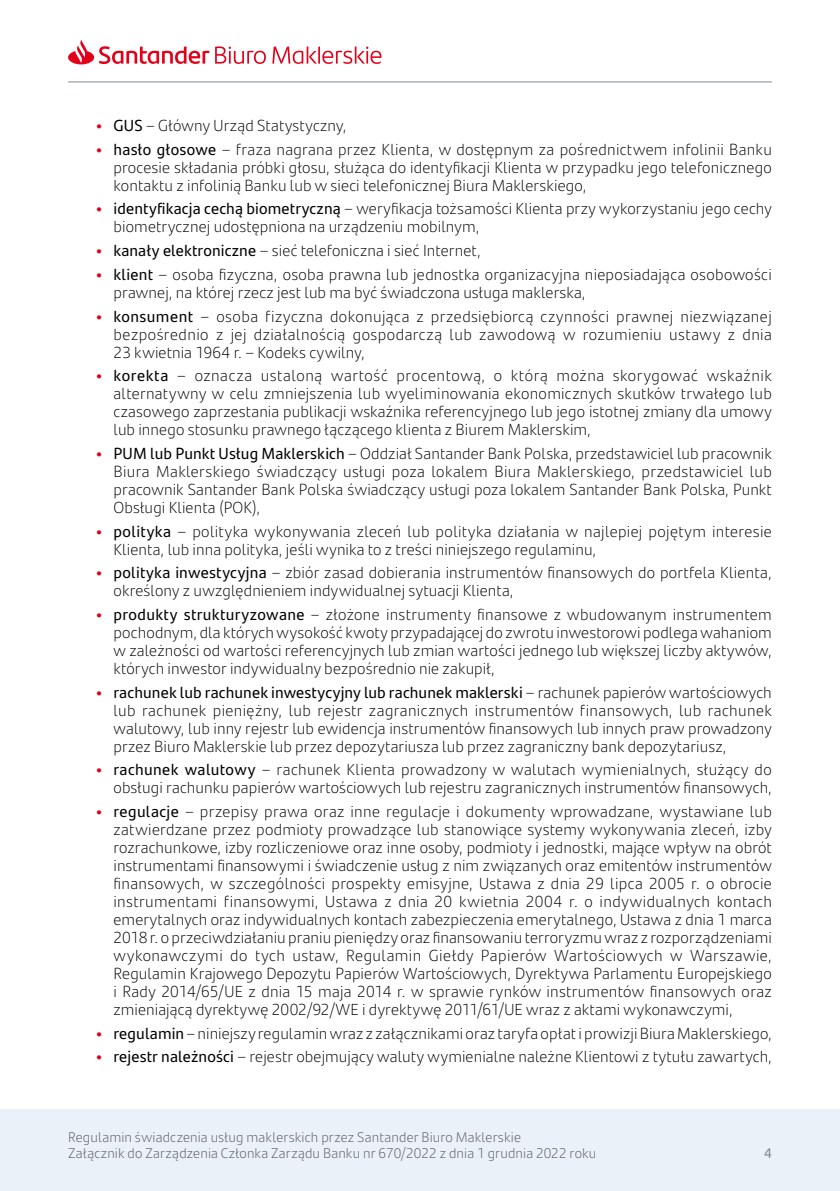
<style>
.page{position:relative;width:840px;height:1191px;background:#fff}
.page>*{position:absolute;margin:0;border:0;box-sizing:border-box;transform-origin:0 0}
.t1{font:300 16px/18px "Santander Text";letter-spacing:.01em;color:#000;text-align:justify}
.t2{font:300 14px/16px "Santander Text";letter-spacing:.01em;color:#58585a}
.t3{font:14px "Santander Text";color:#7f8a93}
.s1{font-weight:400}
</style>
<div class="page">
<div style="left:0;top:1109px;width:839px;height:82px;background:#eaf1f8"></div>
<svg style="left:215px;top:46px;width:51px;height:18px"></svg>
<svg style="left:272px;top:46px;width:109px;height:18px"></svg>
<svg style="left:68px;top:40px;width:141px;height:24px"></svg>
<hr style="left:68px;top:82px;width:703px;height:1px;background:#7f8a93">
<p class="t1" style="left:113px;top:116px;width:234px"><span class="s1">GUS</span> – Główny Urząd Statystyczny,</p>
<p class="t1" style="left:113px;top:139px;width:659px"><span class="s1">hasło głosowe</span> – fraza nagrana przez Klienta, w dostępnym za pośrednictwem infolinii Banku procesie składania próbki głosu, służąca do identyfikacji Klienta w przypadku jego telefonicznego kontaktu z infolinią Banku lub w sieci telefonicznej Biura Maklerskiego,</p>
<p class="t1" style="left:113px;top:199px;width:659px"><span class="s1">identyfikacja cechą biometryczną</span> – weryfikacja tożsamości Klienta przy wykorzystaniu jego cechy biometrycznej udostępniona na urządzeniu mobilnym,</p>
<p class="t1" style="left:113px;top:241px;width:368px"><span class="s1">kanały elektroniczne</span> – sieć telefoniczna i sieć Internet,</p>
<p class="t1" style="left:113px;top:264px;width:659px"><span class="s1">klient</span> – osoba fizyczna, osoba prawna lub jednostka organizacyjna nieposiadająca osobowości prawnej, na której rzecz jest lub ma być świadczona usługa maklerska,</p>
<p class="t1" style="left:113px;top:306px;width:659px"><span class="s1">konsument</span> – osoba fizyczna dokonująca z przedsiębiorcą czynności prawnej niezwiązanej bezpośrednio z jej działalnością gospodarczą lub zawodową w rozumieniu ustawy z dnia 23 kwietnia 1964 r. – Kodeks cywilny,</p>
<p class="t1" style="left:113px;top:366px;width:659px"><span class="s1">korekta</span> – oznacza ustaloną wartość procentową, o którą można skorygować wskaźnik alternatywny w celu zmniejszenia lub wyeliminowania ekonomicznych skutków trwałego lub czasowego zaprzestania publikacji wskaźnika referencyjnego lub jego istotnej zmiany dla umowy lub innego stosunku prawnego łączącego klienta z Biurem Maklerskim,</p>
<p class="t1" style="left:113px;top:443px;width:659px"><span class="s1">PUM lub Punkt Usług Maklerskich</span> – Oddział Santander Bank Polska, przedstawiciel lub pracownik Biura Maklerskiego świadczący usługi poza lokalem Biura Maklerskiego, przedstawiciel lub pracownik Santander Bank Polska świadczący usługi poza lokalem Santander Bank Polska, Punkt Obsługi Klienta (POK),</p>
<p class="t1" style="left:113px;top:521px;width:659px"><span class="s1">polityka</span> – polityka wykonywania zleceń lub polityka działania w najlepiej pojętym interesie<br>Klienta, lub inna polityka, jeśli wynika to z treści niniejszego regulaminu,</p>
<p class="t1" style="left:113px;top:563px;width:659px"><span class="s1">polityka inwestycyjna</span> – zbiór zasad dobierania instrumentów finansowych do portfela Klienta, określony z uwzględnieniem indywidualnej sytuacji Klienta,</p>
<p class="t1" style="left:113px;top:604px;width:659px"><span class="s1">produkty strukturyzowane</span> – złożone instrumenty finansowe z wbudowanym instrumentem pochodnym, dla których wysokość kwoty przypadającej do zwrotu inwestorowi podlega wahaniom w zależności od wartości referencyjnych lub zmian wartości jednego lub większej liczby aktywów, których inwestor indywidualny bezpośrednio nie zakupił,</p>
<p class="t1" style="left:113px;top:682px;width:659px"><span class="s1">rachunek lub rachunek inwestycyjny lub rachunek maklerski</span> – rachunek papierów wartościowych lub rachunek pieniężny, lub rejestr zagranicznych instrumentów finansowych, lub rachunek walutowy, lub inny rejestr lub ewidencja instrumentów finansowych lub innych praw prowadzony przez Biuro Maklerskie lub przez depozytariusza lub przez zagraniczny bank depozytariusz,</p>
<p class="t1" style="left:113px;top:760px;width:659px"><span class="s1">rachunek walutowy</span> – rachunek Klienta prowadzony w walutach wymienialnych, służący do obsługi rachunku papierów wartościowych lub rejestru zagranicznych instrumentów finansowych,</p>
<p class="t1" style="left:113px;top:801px;width:659px"><span class="s1">regulacje</span> – przepisy prawa oraz inne regulacje i dokumenty wprowadzane, wystawiane lub zatwierdzane przez podmioty prowadzące lub stanowiące systemy wykonywania zleceń, izby rozrachunkowe, izby rozliczeniowe oraz inne osoby, podmioty i jednostki, mające wpływ na obrót instrumentami finansowymi i świadczenie usług z nim związanych oraz emitentów instrumentów finansowych, w szczególności prospekty emisyjne, Ustawa z dnia 29 lipca 2005 r. o obrocie instrumentami finansowymi, Ustawa z dnia 20 kwietnia 2004 r. o indywidualnych kontach emerytalnych oraz indywidualnych kontach zabezpieczenia emerytalnego, Ustawa z dnia 1 marca 2018 r. o przeciwdziałaniu praniu pieniędzy oraz finansowaniu terroryzmu wraz z rozporządzeniami wykonawczymi do tych ustaw, Regulamin Giełdy Papierów Wartościowych w Warszawie, Regulamin Krajowego Depozytu Papierów Wartościowych, Dyrektywa Parlamentu Europejskiego i Rady 2014/65/UE z dnia 15 maja 2014 r. w sprawie rynków instrumentów finansowych oraz zmieniającą dyrektywę 2002/92/WE i dyrektywę 2011/61/UE wraz z aktami wykonawczymi,</p>
<p class="t1" style="left:113px;top:1023px;width:659px"><span class="s1">regulamin</span> – niniejszy regulamin wraz z załącznikami oraz taryfa opłat i prowizji Biura Maklerskiego,</p>
<p class="t1" style="left:113px;top:1047px;width:659px"><span class="s1">rejestr należności</span> – rejestr obejmujący waluty wymienialne należne Klientowi z tytułu zawartych,</p>
<p class="t2" style="left:68px;top:1128px;width:529px">Regulamin świadczenia usług maklerskich przez Santander Biuro Maklerskie<br>Załącznik do Zarządzenia Członka Zarządu Banku nr 670/2022 z dnia 1 grudnia 2022 roku</p>
<p class="t3" style="left:763px;top:1142px;width:9px">4</p>
</div>
